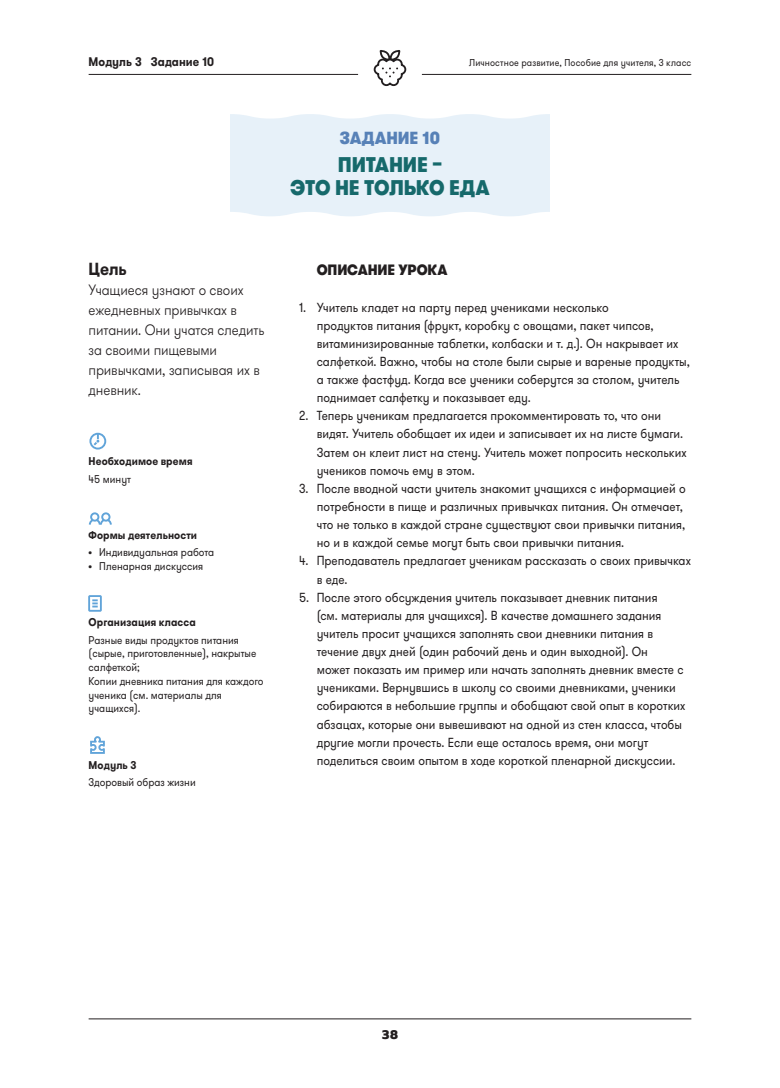
<style>
.page{position:relative;width:780px;height:1088px;background:#fff}
.page>*{position:absolute;margin:0;border:0;box-sizing:border-box;transform-origin:0 0}
.t1{font:900 21.25px/23.8px "GT Walsheim Pro";letter-spacing:-.01em;color:#16696b;text-align:center;scale:.9 1}
.t2{font:900 17.5px "GT Walsheim Pro";letter-spacing:-.005em;color:#5781b7;scale:.9 1}
.t3{font:700 17.5px "GT Walsheim Pro";color:#231f20;scale:.9 1}
.t4{font:300 15px/20px "GT Walsheim Pro";letter-spacing:-.01em;color:#231f20;scale:.9 1}
.t5{font:900 15px "GT Walsheim Pro";letter-spacing:-.005em;color:#231f20;scale:.9 1}
.t6{font:13.12px/18.1px "GT Walsheim Pro";color:#231f20;scale:.9 1}
.t7{font:700 12.5px "GT Walsheim Pro";letter-spacing:.005em;color:#231f20;scale:.9 1}
.t8{font:800 12.5px "Prompt";color:#231f20}
.t9{font:11.25px/13.8px "GT Walsheim Pro";color:#231f20;scale:.9 1}
.t10{font:700 11.25px "GT Walsheim Pro";letter-spacing:.01em;color:#231f20;scale:.9 1}
.t11{font:10px "GT Walsheim Pro";letter-spacing:.01em;color:#231f20;scale:.9 1}
.s1{font-family:"Barlow";font-weight:700}
</style>
<div class="page">
<div style="left:230px;top:114px;width:319px;height:102px;background:#e7f1f9"></div>
<svg style="left:373px;top:50px;width:34px;height:37px"></svg>
<hr style="left:89px;top:1018px;width:602px;height:1px;background:#231f20">
<hr style="left:89px;top:74px;width:269px;height:1px;background:#231f20">
<hr style="left:422px;top:74px;width:269px;height:1px;background:#231f20">
<svg style="left:89px;top:433px;width:17px;height:16px"></svg>
<div style="left:101px;top:512px;width:9px;height:10px;border:2px solid #61a4d9;border-radius:50%"></div>
<svg style="left:88px;top:518px;width:24px;height:7px"></svg>
<div style="left:91px;top:513px;width:7px;height:8px;background:#fff;border-radius:50%"></div>
<div style="left:90px;top:512px;width:9px;height:10px;border:2px solid #61a4d9;border-radius:50%"></div>
<div style="left:88px;top:595px;width:14px;height:17px;border:2px solid #61a4d9"></div>
<svg style="left:92px;top:599px;width:6px;height:8px"></svg>
<svg style="left:90px;top:736px;width:15px;height:18px"></svg>
<p class="t7" style="left:89px;top:54px;width:141px">Модуль 3 Задание 10</p>
<p class="t11" style="left:469px;top:56px;width:248px">Личностное развитие, Пособие для учителя, 3 класс</p>
<h2 class="t3" style="left:89px;top:258px;width:44px">Цель</h2>
<p class="t4" style="left:89px;top:280px;width:197px">Учащиеся узнают о своих ежедневных привычках в питании. Они учатся следить за своими пищевыми привычками, записывая их в дневник.</p>
<p class="t10" style="left:89px;top:454px;width:117px">Необходимое время</p>
<p class="t9" style="left:89px;top:472px;width:49px">45 минут</p>
<p class="t10" style="left:89px;top:528px;width:122px">Формы деятельности</p>
<p class="t9" style="left:89px;top:546px;width:141px"><span class="s1">•</span> Индивидуальная работа</p>
<p class="t9" style="left:89px;top:559px;width:129px"><span class="s1">•</span> Пленарная дискуссия</p>
<p class="t10" style="left:89px;top:615px;width:121px">Организация класса</p>
<p class="t9" style="left:89px;top:633px;width:196px">Разные виды продуктов питания (сырые, приготовленные), накрытые салфеткой;<br>Копии дневника питания для каждого ученика (см. материалы для учащихся).</p>
<p class="t10" style="left:89px;top:757px;width:55px">Модуль 3</p>
<p class="t9" style="left:89px;top:775px;width:120px">Здоровый образ жизни</p>
<h2 class="t2" style="left:340px;top:126px;width:113px">ЗАДАНИЕ 10</h2>
<h1 class="t1" style="left:290px;top:152px;width:223px">ПИТАНИЕ –<br>ЭТО НЕ ТОЛЬКО ЕДА</h1>
<p class="t5" style="left:317px;top:260px;width:147px">ОПИСАНИЕ УРОКА</p>
<p class="t6" style="left:317px;top:298px;width:416px;text-indent:-18px">1. Учитель кладет на парту перед учениками несколько<br>продуктов питания (фрукт, коробку с овощами, пакет чипсов, витаминизированные таблетки, колбаски и т. д.). Он накрывает их салфеткой. Важно, чтобы на столе были сырые и вареные продукты, а также фастфуд. Когда все ученики соберутся за столом, учитель поднимает салфетку и показывает еду.</p>
<p class="t6" style="left:317px;top:407px;width:412px;text-indent:-18px">2. Теперь ученикам предлагается прокомментировать то, что они видят. Учитель обобщает их идеи и записывает их на листе бумаги.<br>Затем он клеит лист на стену. Учитель может попросить нескольких учеников помочь ему в этом.</p>
<p class="t6" style="left:317px;top:479px;width:411px;text-indent:-18px">3. После вводной части учитель знакомит учащихся с информацией о потребности в пище и различных привычках питания. Он отмечает, что не только в каждой стране существуют свои привычки питания, но и в каждой семье могут быть свои привычки питания.</p>
<p class="t6" style="left:317px;top:552px;width:417px;text-indent:-18px">4. Преподаватель предлагает ученикам рассказать о своих привычках в еде.</p>
<p class="t6" style="left:317px;top:588px;width:411px;text-indent:-18px">5. После этого обсуждения учитель показывает дневник питания<br>(см. материалы для учащихся). В качестве домашнего задания учитель просит учащихся заполнять свои дневники питания в течение двух дней (один рабочий день и один выходной). Он<br>может показать им пример или начать заполнять дневник вместе с учениками. Вернувшись в школу со своими дневниками, ученики собираются в небольшие группы и обобщают свой опыт в коротких абзацах, которые они вывешивают на одной из стен класса, чтобы другие могли прочесть. Если еще осталось время, они могут поделиться своим опытом в ходе короткой пленарной дискуссии.</p>
<p class="t8" style="left:382px;top:1025px;width:17px">38</p>
</div>
